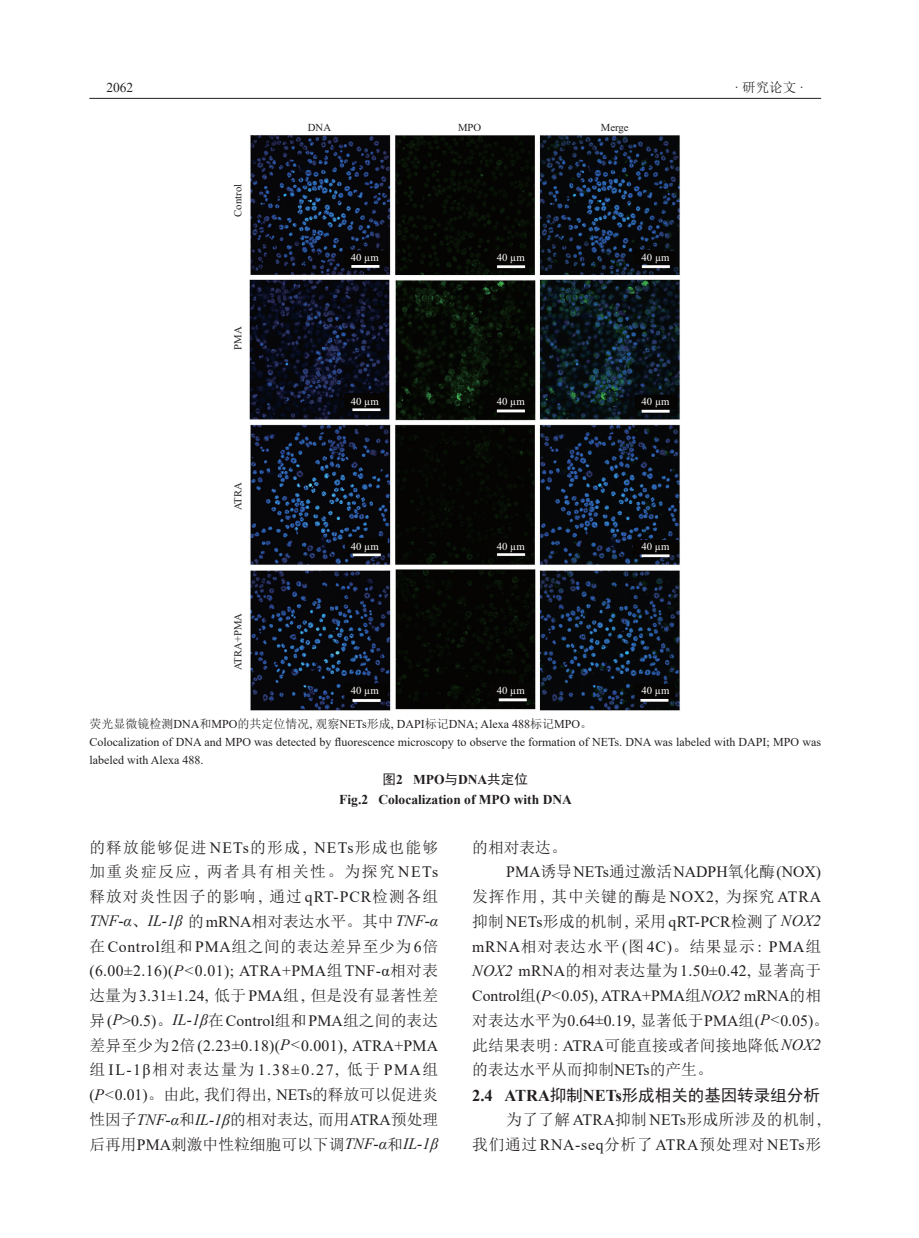
<style>
.page{position:relative;width:919px;height:1238px;background:#fff}
.page>*{position:absolute;margin:0;border:0;box-sizing:border-box;transform-origin:0 0}
.标题2{font:16.5px "Sim Hei";color:#231f20}
.正文{font:15.75px/24.8px "Times New Roman";letter-spacing:.005em;color:#231f20;text-align:justify}
.正文-2{font:15.75px/24.8px "Sim Sun";letter-spacing:.02em;color:#231f20;text-align:right}
.表头_图题{font:700 13.5px "Times New Roman";color:#231f20}
.t1{font:13.5px "Sim Sun";color:#231f20}
.t2{font:13.5px "Times New Roman";color:#231f20}
.表格_图注{font:12px/18px "Times New Roman";color:#231f20}
.t3{font:10.8px "Times New Roman";color:#fff}
.t4{font:10.8px "Times New Roman";color:#231f20}
.s1{font-family:"Times New Roman"}
.s2{font-family:"Sim Sun"}
.s3{font-family:"Sim Hei";font-weight:400}
.s4{font-style:italic}
.s5{font-family:"Times New Roman";font-weight:700}
</style>
<div class="page">
<hr style="left:89px;top:98px;width:732px;height:1px;background:#231f20">
<img style="left:249px;top:135px;width:431px;height:576px">
<p class="t2" style="left:106px;top:78px;width:28px">2062</p>
<p class="t1" style="left:734px;top:81px;width:71px"><span class="s1">·</span> 研究论文 <span class="s1">·</span></p>
<p class="t4" style="left:234px;top:217px;width:34px;rotate:-90deg">Control</p>
<p class="t4" style="left:234px;top:349px;width:25px;rotate:-90deg">PMA</p>
<p class="t4" style="left:234px;top:510px;width:30px;rotate:-90deg">ATRA</p>
<p class="t4" style="left:234px;top:670px;width:59px;rotate:-90deg">ATRA+PMA</p>
<p class="t4" style="left:308px;top:124px;width:25px">DNA</p>
<p class="t4" style="left:458px;top:124px;width:25px">MPO</p>
<p class="t4" style="left:600px;top:124px;width:29px">Merge</p>
<p class="t3" style="left:351px;top:254px;width:29px">40 µm</p>
<p class="t3" style="left:497px;top:254px;width:29px">40 µm</p>
<p class="t3" style="left:641px;top:254px;width:29px">40 µm</p>
<p class="t3" style="left:351px;top:397px;width:29px">40 µm</p>
<p class="t3" style="left:497px;top:397px;width:29px">40 µm</p>
<p class="t3" style="left:641px;top:397px;width:29px">40 µm</p>
<p class="t3" style="left:351px;top:543px;width:29px">40 µm</p>
<p class="t3" style="left:497px;top:543px;width:29px">40 µm</p>
<p class="t3" style="left:641px;top:543px;width:29px">40 µm</p>
<p class="t3" style="left:351px;top:686px;width:29px">40 µm</p>
<p class="t3" style="left:497px;top:686px;width:29px">40 µm</p>
<p class="t3" style="left:641px;top:686px;width:29px">40 µm</p>
<p class="表格_图注" style="left:89px;top:715px;width:504px"><span class="s2">荧光显微镜检测</span>DNA<span class="s2">和</span>MPO<span class="s2">的共定位情况</span>, <span class="s2">观察</span>NETs<span class="s2">形成</span>, DAPI<span class="s2">标记</span>DNA; Alexa 488<span class="s2">标记</span>MPO<span class="s2">。</span></p>
<p class="表格_图注" style="left:89px;top:733px;width:733px">Colocalization of DNA and MPO was detected by fluorescence microscopy to observe the formation of NETs. DNA was labeled with DAPI; MPO was labeled with Alexa 488.</p>
<p class="表头_图题" style="left:382px;top:769px;width:147px"><span class="s3">图</span>2 MPO<span class="s3">与</span>DNA<span class="s3">共定位</span></p>
<p class="表头_图题" style="left:339px;top:789px;width:234px">Fig.2 Colocalization of MPO with DNA</p>
<p class="正文" style="left:89px;top:834px;width:350px"><span class="s2">的释放能够促进</span> NETs<span class="s2">的形成</span> , NETs<span class="s2">形成也能够加重炎症反应</span> , <span class="s2">两者具有相关性。为探究</span> NETs<span class="s2">释放对炎性因子的影响</span> , <span class="s2">通过</span> qRT-PCR<span class="s2">检测各组</span><span class="s4">TNF-α</span><span class="s2">、</span><span class="s4">IL-1β</span> <span class="s2">的</span>mRNA<span class="s2">相对表达水平。其中</span><span class="s4">TNF-α</span><span class="s2">在</span>Control<span class="s2">组和</span>PMA<span class="s2">组之间的表达差异至少为</span>6<span class="s2">倍</span>(6.00±2.16)(<span class="s4">P&lt;</span>0.01); ATRA+PMA<span class="s2">组</span>TNF-α<span class="s2">相对表达量为</span>3.31±1.24, <span class="s2">低于</span>PMA<span class="s2">组</span>, <span class="s2">但是没有显著性差异</span>(<span class="s4">P</span>&gt;0.5)<span class="s2">。</span><span class="s4">IL-1β</span><span class="s2">在</span>Control<span class="s2">组和</span>PMA<span class="s2">组之间的表达差异至少为</span>2<span class="s2">倍</span>(2.23±0.18)(<span class="s4">P&lt;</span>0.001), ATRA+PMA<span class="s2">组</span> IL-1β<span class="s2">相对表达量为</span> 1.38±0.27, <span class="s2">低于</span> PMA<span class="s2">组</span>(<span class="s4">P&lt;</span>0.01)<span class="s2">。由此</span>, <span class="s2">我们得出</span>, NETs<span class="s2">的释放可以促进炎性因子</span><span class="s4">TNF-α</span><span class="s2">和</span><span class="s4">IL-1β</span><span class="s2">的相对表达</span>, <span class="s2">而用</span>ATRA<span class="s2">预处理后再用</span>PMA<span class="s2">刺激中性粒细胞可以下调</span><span class="s4">TNF-α</span><span class="s2">和</span><span class="s4">IL-1β</span></p>
<p class="正文-2" style="left:472px;top:834px;width:96px">的相对表达。</p>
<p class="正文" style="left:472px;top:859px;width:358px;text-align:left;text-indent:34px">PMA<span class="s2">诱导</span>NETs<span class="s2">通过激活</span>NADPH<span class="s2">氧化酶</span>(NOX)<span class="s2">发挥作用</span> , <span class="s2">其中关键的酶是</span> NOX2, <span class="s2">为探究</span> ATRA<span class="s2">抑制</span>NETs<span class="s2">形成的机制</span>, <span class="s2">采用</span>qRT-PCR<span class="s2">检测了</span><span class="s4">NOX2 </span>mRNA<span class="s2">相对表达水平</span> (<span class="s2">图</span> 4C)<span class="s2">。结果显示</span> : PMA<span class="s2">组<br></span><span class="s4">NOX2</span> mRNA<span class="s2">的相对表达量为</span>1.50±0.42, <span class="s2">显著高于<br></span>Control<span class="s2">组</span>(<span class="s4">P&lt;</span>0.05), ATRA+PMA<span class="s2">组</span><span class="s4">NOX2</span> mRNA<span class="s2">的相对表达水平为</span>0.64±0.19, <span class="s2">显著低于</span>PMA<span class="s2">组</span>(<span class="s4">P&lt;</span>0.05)<span class="s2">。此结果表明</span>: ATRA<span class="s2">可能直接或者间接地降低</span><span class="s4">NOX2</span><span class="s2">的表达水平从而抑制</span>NETs<span class="s2">的产生。</span></p>
<p class="标题2" style="left:472px;top:1086px;width:349px"><span class="s5">2.4 ATRA</span>抑制<span class="s5">NETs</span>形成相关的基因转录组分析</p>
<p class="正文-2" style="left:472px;top:1106px;width:350px">为了了解<span class="s1">ATRA</span>抑制<span class="s1">NETs</span>形成所涉及的机制<span class="s1">,<br></span>我们通过 <span class="s1">RNA-seq</span>分析了 <span class="s1">ATRA</span>预处理对 <span class="s1">NETs</span>形</p>
</div>
